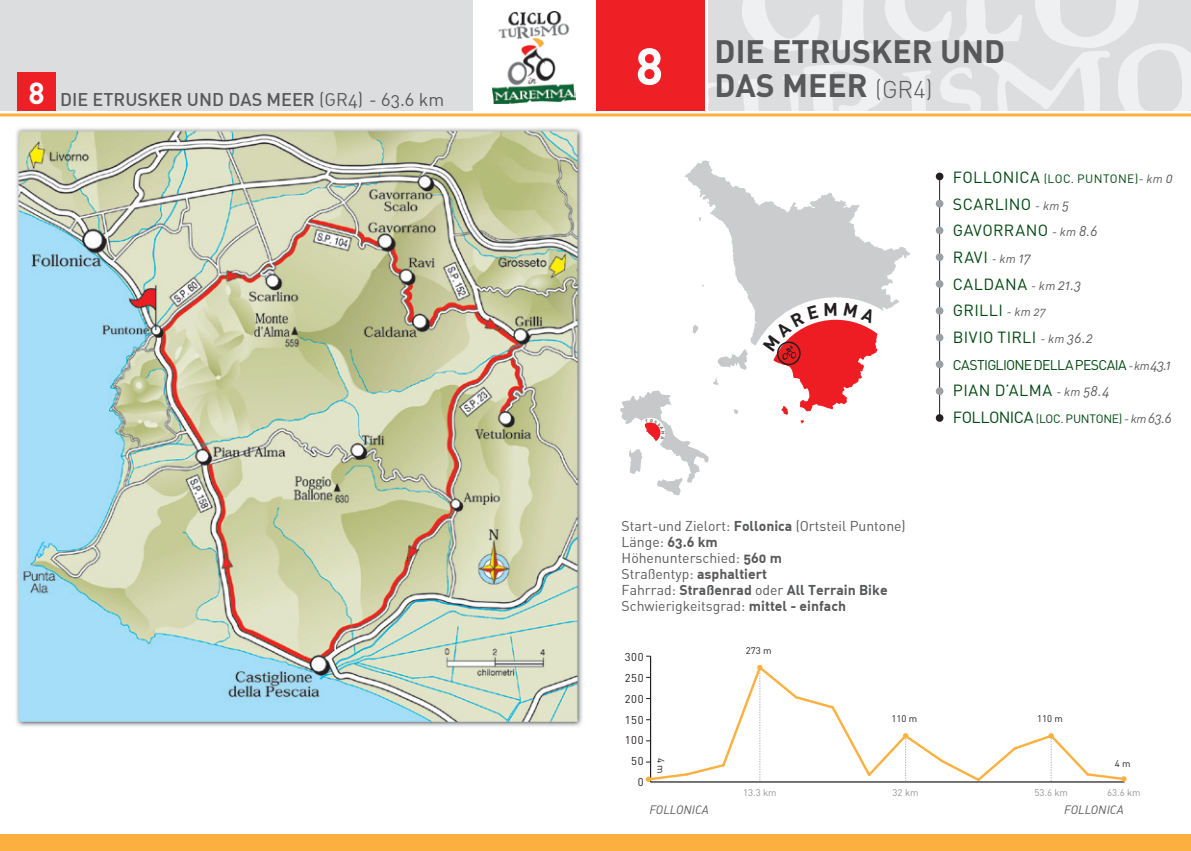
<style>
.page{position:relative;width:1191px;height:851px;background:#fff}
.page>*{position:absolute;margin:0;border:0;box-sizing:border-box;transform-origin:0 0}
.t1{font:700 32px/34px "DIN";color:#57585a}
.t2{font:500 18px "DIN Alternate";color:#57585a}
.t3{font:18px "DIN Alternate";color:#57585a}
.t4{font:16px/26.6px "DIN";letter-spacing:.025em;color:#004710}
.t5{font:14px/16px "DIN Alternate";color:#57585a}
.t6{font:14px "DIN";letter-spacing:-.045em;color:#004710}
.t7{font:12px "DIN";letter-spacing:-.02em;color:#004710}
.t8{font:12px "DIN";letter-spacing:.03em;color:#004710}
.t9{font:12px "DIN Regular Italic Alt";color:#57585a}
.t10{font:11.2px "DIN";letter-spacing:.05em;color:#231f20}
.t11{font:9.6px "DIN";color:#939598}
.t12{font:9.6px "DIN";color:#231f20}
.s1{font-family:"DIN";font-weight:700;font-size:30px;color:#fff}
.s2{font-weight:300;font-size:24px}
.s3{font-size:16px}
.s4{font-family:"DIN Regular Italic Alt";color:#57585a}
.s5{font-family:"DIN Regular Italic Alt";font-size:14px;color:#57585a}
.s6{font-family:"DIN Regular Italic Alt";font-size:12px;color:#57585a}
.s7{font-weight:700}
</style>
<div class="page">
<div style="left:0;top:0;width:592px;height:111px;background:#dcdddf"></div>
<svg style="left:668px;top:0;width:523px;height:111px"></svg>
<div style="left:595px;top:0;width:110px;height:110px;background:#ee2026"></div>
<svg style="left:684px;top:160px;width:226px;height:185px"></svg>
<svg style="left:698px;top:216px;width:3px;height:6px"></svg>
<svg style="left:691px;top:324px;width:7px;height:10px"></svg>
<svg style="left:717px;top:349px;width:31px;height:21px"></svg>
<svg style="left:734px;top:409px;width:4px;height:5px"></svg>
<div style="left:472px;top:0;width:123px;height:115px;background:#fff"></div>
<img style="left:492px;top:12px;width:83px;height:91px">
<hr style="left:0;top:113px;width:1191px;height:3px;background:#fbb03f">
<div style="left:0;top:834px;width:1191px;height:16px;background:#fbb03f"></div>
<hr style="left:650px;top:656px;width:1px;height:125px;background:#231f20">
<svg style="left:646px;top:664px;width:480px;height:119px"></svg>
<div style="left:17px;top:72px;width:39px;height:39px;background:#ee2026"></div>
<img style="left:16px;top:127px;width:567px;height:600px">
<hr style="left:939px;top:178px;width:1px;height:241px;background:#231f20">
<div style="left:935px;top:173px;width:8px;height:7px;background:#231f20;border-radius:50%"></div>
<div style="left:935px;top:200px;width:8px;height:7px;background:#9d9fa2;border-radius:50%"></div>
<div style="left:935px;top:307px;width:8px;height:7px;background:#9d9fa2;border-radius:50%"></div>
<div style="left:935px;top:226px;width:8px;height:8px;background:#9d9fa2;border-radius:50%"></div>
<div style="left:935px;top:334px;width:8px;height:7px;background:#9d9fa2;border-radius:50%"></div>
<div style="left:935px;top:253px;width:8px;height:8px;background:#9d9fa2;border-radius:50%"></div>
<div style="left:935px;top:360px;width:8px;height:8px;background:#9d9fa2;border-radius:50%"></div>
<div style="left:935px;top:414px;width:8px;height:8px;background:#231f20;border-radius:50%"></div>
<div style="left:935px;top:280px;width:8px;height:8px;background:#9d9fa2;border-radius:50%"></div>
<div style="left:935px;top:387px;width:8px;height:8px;background:#9d9fa2;border-radius:50%"></div>
<svg style="left:763px;top:303px;width:114px;height:120px"></svg>
<svg style="left:620px;top:378px;width:99px;height:117px"></svg>
<p class="t2" style="left:28px;top:88px;width:42px"><span class="s1">8</span> DIE</p>
<p class="t2" style="left:93px;top:88px;width:12px">ETR</p>
<p class="t2" style="left:125px;top:88px;width:168px">USKER UND DAS MEER</p>
<p class="t3" style="left:319px;top:88px;width:127px">(GR4) - 63.6 km</p>
<h1 class="t1" style="left:635px;top:33px;width:367px;text-indent:79px">DI E ETRUSKER UND<br><sup>8</sup> DAS MEER <span class="s2">(GR4)</span></h1>
<p class="t8" style="left:953px;top:171px;width:221px"><span class="s3">FOLLONICA</span> (LOC. PUNTONE)<span class="s4">- km</span> <span class="s5">0</span></p>
<p class="t4" style="left:953px;top:190px;width:146px">SCARLINO <span class="s6">- km</span> <span class="s5">5<br></span>GAVORRANO <span class="s6">- km</span> <span class="s5">8.6<br></span>RAVI <span class="s6">- km</span> <span class="s5">17<br></span>CALDANA <span class="s6">- km</span> <span class="s5">21.3<br></span>GRILLI <span class="s6">- km 27<br></span>BIVIO TIRLI <span class="s6">- km</span> <span class="s5">36.2</span></p>
<p class="t6" style="left:953px;top:356px;width:219px">CASTIGLIONE DELLA PESCAIA <span class="s6">- km</span> <span class="s4">43.1</span></p>
<p class="t4" style="left:953px;top:377px;width:158px">PIAN D’ALMA <span class="s6">- km</span> <span class="s5">58.4</span></p>
<p class="t7" style="left:953px;top:411px;width:220px"><span class="s3">FOLLONICA</span> (LOC. PUNTONE) <span class="s4">- km</span> <span class="s5">63.6</span></p>
<p class="t5" style="left:621px;top:517px;width:286px">Start-und Zielort: <span class="s7">Follonica</span> (Ortsteil Puntone)<br>Länge: <span class="s7">63.6 km<br></span>Höhenunterschied: <span class="s7">560 m<br></span>Straßentyp: <span class="s7">asphaltiert<br></span>Fahrrad: <span class="s7">Straßenrad</span> oder <span class="s7">All Terrain Bike<br></span>Schwierigkeitsgrad: <span class="s7">mittel - einfach</span></p>
<p class="t10" style="left:625px;top:649px;width:20px">300</p>
<p class="t10" style="left:625px;top:670px;width:20px">250</p>
<p class="t10" style="left:625px;top:691px;width:20px">200</p>
<p class="t10" style="left:625px;top:712px;width:20px">150</p>
<p class="t10" style="left:625px;top:733px;width:20px">100</p>
<p class="t10" style="left:631px;top:754px;width:14px">50</p>
<p class="t10" style="left:637px;top:775px;width:7px">0</p>
<p class="t12" style="left:667px;top:757px;width:17px;rotate:90deg">4 M</p>
<p class="t12" style="left:745px;top:644px;width:27px">273 M</p>
<p class="t12" style="left:891px;top:712px;width:27px">110 M</p>
<p class="t12" style="left:1037px;top:712px;width:27px">110 M</p>
<p class="t12" style="left:1114px;top:757px;width:17px">4 M</p>
<p class="t11" style="left:743px;top:786px;width:35px">13.3 KM</p>
<p class="t11" style="left:1034px;top:786px;width:35px">53.6 KM</p>
<p class="t11" style="left:1107px;top:786px;width:35px">63.6 KM</p>
<p class="t11" style="left:892px;top:786px;width:27px">32 KM</p>
<p class="t9" style="left:649px;top:801px;width:61px">FOLLONICA</p>
<p class="t9" style="left:1064px;top:801px;width:61px">FOLLONICA</p>
</div>
